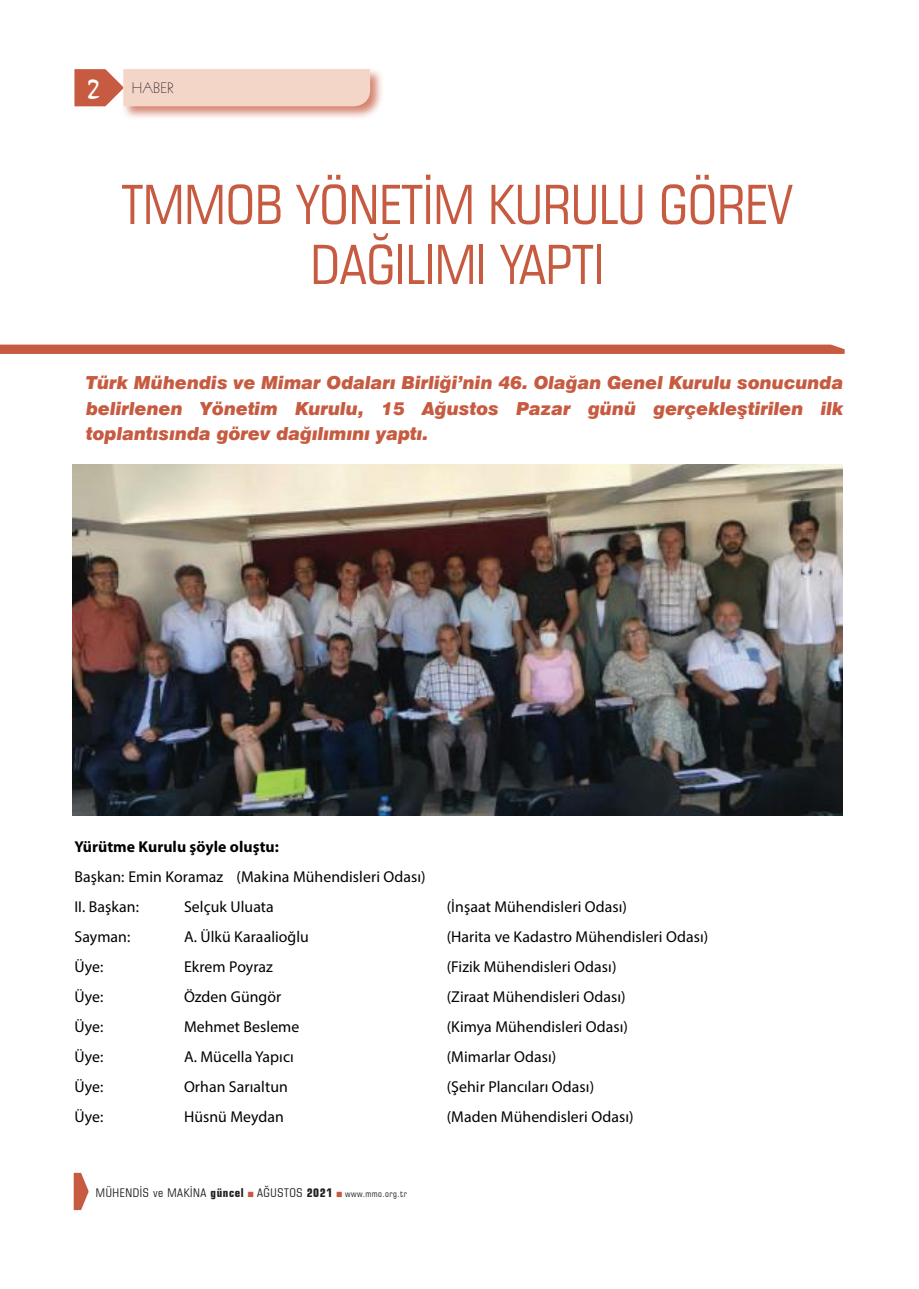
<style>
.page{position:relative;width:919px;height:1289px;background:#fff}
.page>*{position:absolute;margin:0;border:0;box-sizing:border-box;transform-origin:0 0}
.t1{font:condensed 54px/60px "Square 721 BT";color:#c75b41;text-align:center}
.t2{font:italic 900 18px/25.5px "Swiss 721 BT";color:#c75b41;text-align:justify}
.t3{font:15.75px/30px "Myriad Pro";letter-spacing:.005em;color:#000}
.t4{font:700 15.75px "Myriad Pro";letter-spacing:.005em;color:#000}
.t5{font:15px "Geometric 231 BT Light C";color:#231f20}
.t6{font:condensed 12px "Square 721 BT";letter-spacing:.05em;color:#231f20}
.s1{font-family:"TR Mystical Plain";font-size:27px;color:#fff}
.s2{font-weight:700}
.s3{font-size:9px}
</style>
<div class="page">
<svg style="left:74px;top:1172px;width:14px;height:37px"></svg>
<div style="left:121px;top:67px;width:263px;height:53px;background:#c75b41;opacity:.75"></div>
<svg style="left:74px;top:69px;width:296px;height:37px;background:#eec6b8"></svg>
<svg style="left:0;top:344px;width:844px;height:10px;background:#ca654d"></svg>
<img style="left:72px;top:465px;width:770px;height:350px">
<p class="t5" style="left:88px;top:79px;width:88px"><span class="s1">2</span> HABER</p>
<h1 class="t1" style="left:122px;top:174px;width:672px">TMMOB YÖNETİM KURULU GÖREV<br>DAĞILIMI YAPTI</h1>
<p class="t2" style="left:86px;top:370px;width:758px">Türk Mühendis ve Mimar Odaları Birliği’nin 46. Olağan Genel Kurulu sonucunda belirlenen Yönetim Kurulu, 15 Ağustos Pazar günü gerçekleştirilen ilk toplantısında görev dağılımını yaptı.</p>
<p class="t4" style="left:74px;top:836px;width:206px">Yürütme Kurulu şöyle oluştu:</p>
<p class="t3" style="left:74px;top:861px;width:353px">Başkan: Emin Koramaz (Makina Mühendisleri Odası)<br>II. Başkan:</p>
<p class="t3" style="left:184px;top:891px;width:91px">Selçuk Uluata</p>
<p class="t3" style="left:446px;top:891px;width:182px">(İnşaat Mühendisleri Odası)</p>
<p class="t3" style="left:74px;top:921px;width:57px">Sayman:</p>
<p class="t3" style="left:184px;top:921px;width:126px">A. Ülkü Karaalioğlu</p>
<p class="t3" style="left:446px;top:921px;width:263px">(Harita ve Kadastro Mühendisleri Odası)</p>
<p class="t3" style="left:74px;top:951px;width:30px">Üye:</p>
<p class="t3" style="left:184px;top:951px;width:90px">Ekrem Poyraz</p>
<p class="t3" style="left:446px;top:951px;width:171px">(Fizik Mühendisleri Odası)</p>
<p class="t3" style="left:74px;top:981px;width:30px">Üye:</p>
<p class="t3" style="left:184px;top:981px;width:99px">Özden Güngör</p>
<p class="t3" style="left:446px;top:981px;width:180px">(Ziraat Mühendisleri Odası)</p>
<p class="t3" style="left:74px;top:1011px;width:30px">Üye:</p>
<p class="t3" style="left:184px;top:1011px;width:117px">Mehmet Besleme</p>
<p class="t3" style="left:446px;top:1011px;width:183px">(Kimya Mühendisleri Odası)</p>
<p class="t3" style="left:74px;top:1041px;width:30px">Üye:</p>
<p class="t3" style="left:184px;top:1041px;width:111px">A. Mücella Yapıcı</p>
<p class="t3" style="left:446px;top:1041px;width:111px">(Mimarlar Odası)</p>
<p class="t3" style="left:74px;top:1071px;width:30px">Üye:</p>
<p class="t3" style="left:184px;top:1071px;width:105px">Orhan Sarıaltun</p>
<p class="t3" style="left:446px;top:1071px;width:149px">(Şehir Plancıları Odası)</p>
<p class="t3" style="left:74px;top:1101px;width:30px">Üye:</p>
<p class="t3" style="left:184px;top:1101px;width:101px">Hüsnü Meydan</p>
<p class="t3" style="left:446px;top:1101px;width:188px">(Maden Mühendisleri Odası)</p>
<p class="t6" style="left:96px;top:1185px;width:312px">MÜHENDİS ve MAKİNA <span class="s2">güncel</span> AĞUSTOS <span class="s2">2021</span> <span class="s3">www.mmo.org.tr</span></p>
</div>
